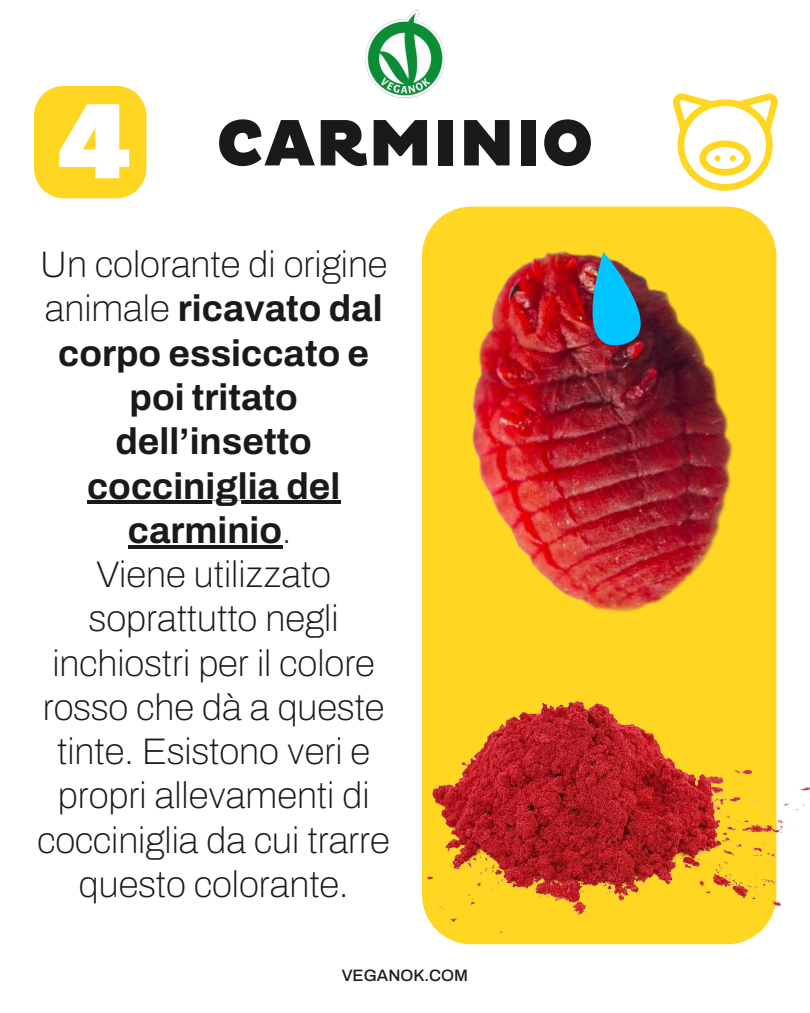
<style>
.page{position:relative;width:810px;height:1013px;background:#fff}
.page>*{position:absolute;margin:0;border:0;box-sizing:border-box;transform-origin:0 0}
.t1{font:900 66.8px "Pluto";color:#1a1a1a}
.t2{font:100 37px/44.2px "Archivo";color:#1a1a1a;text-align:center}
.t3{font:500 16.5px "Archivo";color:#1a1a1a}
.s1{font-size:108.7px;color:#fff}
.s2{font-weight:700}
</style>
<div class="page">
<img style="left:422px;top:206px;width:355px;height:428px">
<svg style="left:593px;top:252px;width:48px;height:93px;background:#39a5b9"></svg>
<img style="left:422px;top:634px;width:388px;height:311px">
<hr style="left:87px;top:501px;width:253px;height:3px;background:#1a1a1a">
<hr style="left:128px;top:545px;width:154px;height:3px;background:#1a1a1a">
<div style="left:34px;top:86px;width:112px;height:112px;background:#ffd621;border-radius:30px"></div>
<svg style="left:673px;top:93px;width:105px;height:98px"></svg>
<img style="left:365px;top:10px;width:80px;height:89px">
<h1 class="t1" style="left:56px;top:104px;width:540px"><span class="s1">4</span> CARMINIO</h1>
<p class="t2" style="left:38px;top:243px;width:354px">Un colorante di origine animale <span class="s2">ricavato dal corpo essiccato e poi tritato dell’insetto cocciniglia del carminio</span>.<br>Viene utilizzato soprattutto negli inchiostri per il colore rosso che dà a queste tinte. Esistono veri e propri allevamenti di cocciniglia da cui trarre questo colorante.</p>
<p class="t3" style="left:342px;top:966px;width:128px">VEGANOK.COM</p>
</div>
